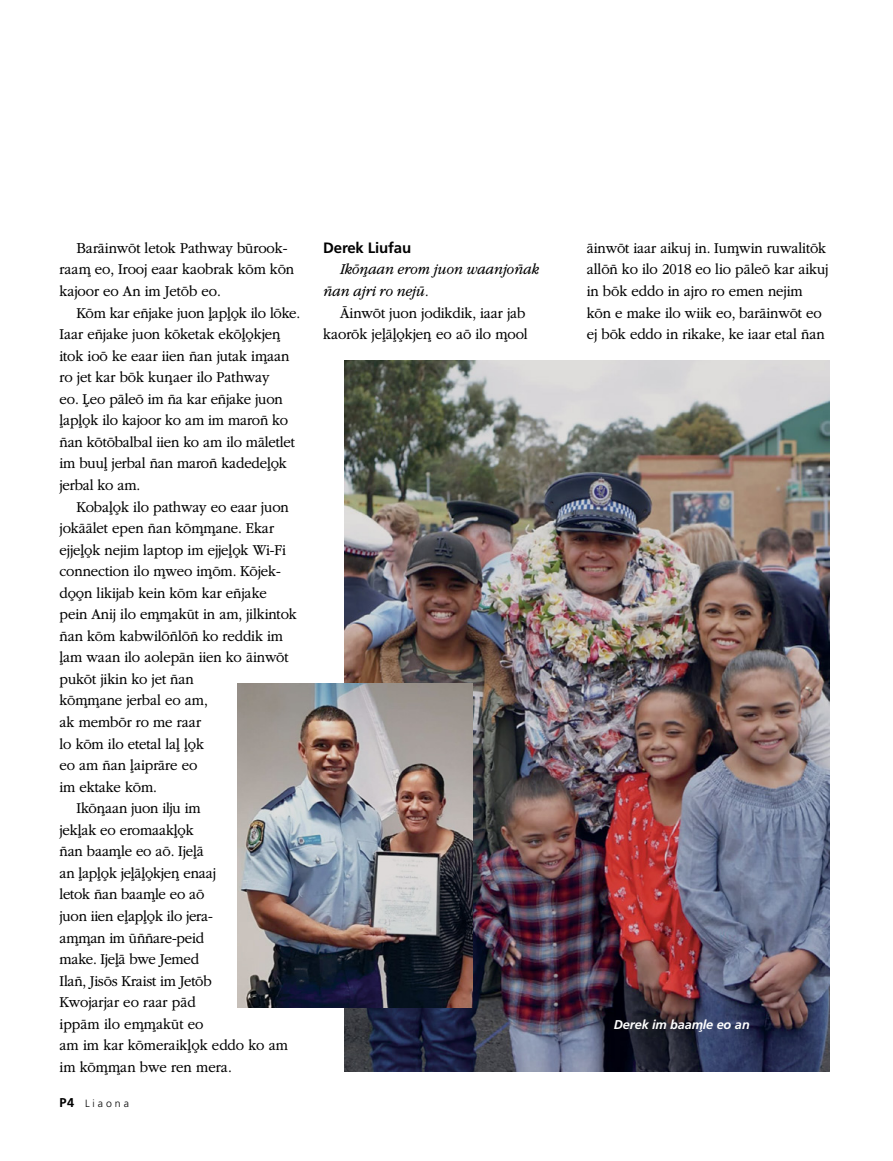
<style>
.page{position:relative;width:893px;height:1161px;background:#fff}
.page>*{position:absolute;margin:0;border:0;box-sizing:border-box;transform-origin:0 0}
.ARTCL_para_NEWS{font:300 15.75px/21.6px "Garamondlds Lat Plus";letter-spacing:-.01em;color:#000;scale:.95 1}
.ARTCL_para_NEWS-2{font:italic 300 15.75px/21.6px "Garamondlds Lat Plus";letter-spacing:-.01em;color:#000;scale:.95 1}
.TOPIC-1_title{font:700 15px "Frutigerlds Lat";letter-spacing:-.01em;color:#000}
.FIGimg_CAP_para_NEWS{font:italic 700 12.75px "Frutigerlds Lat";letter-spacing:-.01em;color:#fff}
.t1{font:300 10.5px "Frutigerlds Lat";letter-spacing:.28em;color:#000}
.s1{font-weight:700;font-size:12.75px}
</style>
<div class="page">
<img style="left:344px;top:361px;width:485px;height:711px">
<img style="left:237px;top:684px;width:236px;height:323px">
<p class="ARTCL_para_NEWS" style="left:60px;top:237px;width:249px;text-indent:17px">Barāinwōt letok Pathway būrook&shy;raam̧ eo, Irooj eaar kaobrak kōm kōn kajoor eo An im Jetōb eo.</p>
<p class="ARTCL_para_NEWS" style="left:60px;top:301px;width:255px;text-indent:17px">Kōm kar en̄jake juon ļapļo̧k ilo lōke.<br>Iaar en̄jake juon kōketak ekōļo̧kjeņ itok ioō ke eaar iien n̄an jutak im̧aan ro jet kar bōk kuņaer ilo Pathway<br>eo. Ļeo pāleō im n̄a kar en̄jake juon ļapļo̧k ilo kajoor ko am im maron̄ ko n̄an kōtōbalbal iien ko am ilo māletlet im buuļ jerbal n̄an maron̄ kadedeļo̧k jerbal ko am.</p>
<p class="ARTCL_para_NEWS" style="left:60px;top:495px;width:251px;text-indent:17px">Kobaļo̧k ilo pathway eo eaar juon jokāālet epen n̄an kōm̧m̧ane. Ekar ejjeļo̧k nejim laptop im ejjeļo̧k Wi-Fi connection ilo m̧weo im̧ōm. Kōjek&shy;do̧o̧n likijab kein kōm kar en̄jake pein Anij ilo em̧m̧akūt in am, jilkintok n̄an kōm kabwilōn̄lōn̄ ko reddik im ļam waan ilo aolepān iien ko āinwōt pukōt jikin ko jet n̄an<br>kōm̧m̧ane jerbal eo am,<br>ak membōr ro me raar<br>lo kōm ilo etetal laļ ļo̧k<br>eo am n̄an ļaiprāre eo<br>im ektake kōm.</p>
<p class="ARTCL_para_NEWS" style="left:60px;top:797px;width:242px;text-indent:17px">Ikōņaan juon ilju im<br>jekļak eo eromaakļo̧k<br>n̄an baam̧le eo aō. Ijeļā<br>an ļapļo̧k jeļāļo̧kjeņ enaaj<br>letok n̄an baam̧le eo aō<br>juon iien eļapļo̧k ilo jera-<br>am̧m̧an im ūn̄n̄are-peid<br>make. Ijeļā bwe Jemed<br>Ilan̄, Jisōs Kraist im Jetōb<br>Kwojarjar eo raar pād<br>ippām ilo em̧m̧akūt eo<br>am im kar kōmeraikļo̧k eddo ko am im kōm̧m̧an bwe ren mera.</p>
<p class="t1" style="left:60px;top:1095px;width:71px"><span class="s1">P4</span> Liaona</p>
<p class="TOPIC-1_title" style="left:323px;top:236px;width:90px">Derek Liufau</p>
<p class="ARTCL_para_NEWS-2" style="left:323px;top:259px;width:228px;text-indent:17px">Ikōņaan erom juon waanjon̄ak n̄an ajri ro nejū.</p>
<p class="ARTCL_para_NEWS" style="left:323px;top:301px;width:217px;text-align:right">Āinwōt juon jodikdik, iaar jab kaorōk jeļāļo̧kjeņ eo aō ilo m̧ool</p>
<p class="ARTCL_para_NEWS" style="left:587px;top:237px;width:256px">āinwōt iaar aikuj in. Ium̧win ruwalitōk allōn̄ ko ilo 2018 eo lio pāleō kar aikuj in bōk eddo in ajro ro emen nejim kōn e make ilo wiik eo, barāinwōt eo ej bōk eddo in rikake, ke iaar etal n̄an</p>
<p class="FIGimg_CAP_para_NEWS" style="left:614px;top:1015px;width:137px">Derek im baam̧le eo an</p>
</div>
